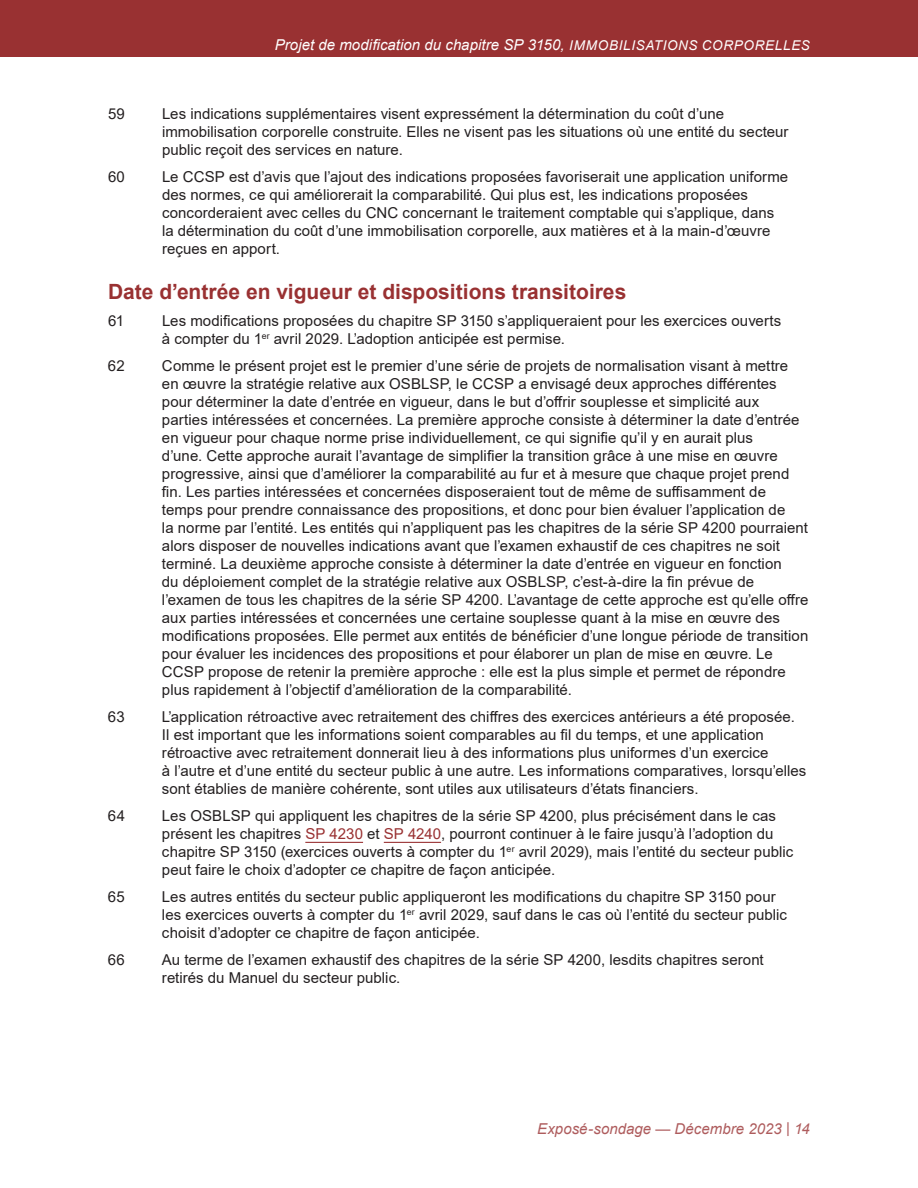
<style>
.page{position:relative;width:918px;height:1188px;background:#fff}
.page>*{position:absolute;margin:0;border:0;box-sizing:border-box;transform-origin:0 0}
.t1{font:700 21px "Arial";color:#993132}
.t2{font:15px/18px "Arial";letter-spacing:.005em;color:#231f20}
.t3{font:italic 15px "Arial";letter-spacing:.005em;color:#fff}
.t4{font:italic 15px "Arial";letter-spacing:.005em;color:#ae5c5d}
.s1{font-size:13.5px}
.s2{color:#993132}
</style>
<div class="page">
<div style="left:0;top:0;width:918px;height:57px;background:#993132"></div>
<hr style="left:305px;top:842px;width:58px;height:1px;background:#993132">
<hr style="left:384px;top:842px;width:57px;height:1px;background:#993132">
<p class="t3" style="left:275px;top:35px;width:536px">Projet de modification du chapitre SP 3150, <span class="s1">IMMOBILISATIONS CORPORELLES</span></p>
<p class="t2" style="left:108px;top:105px;width:18px">59</p>
<p class="t2" style="left:162px;top:105px;width:628px">Les indications supplémentaires visent expressément la détermination du coût d’une immobilisation corporelle construite. Elles ne visent pas les situations où une entité du secteur public reçoit des services en nature.</p>
<p class="t2" style="left:108px;top:168px;width:18px">60</p>
<p class="t2" style="left:162px;top:168px;width:628px">Le CCSP est d’avis que l’ajout des indications proposées favoriserait une application uniforme des normes, ce qui améliorerait la comparabilité. Qui plus est, les indications proposées concorderaient avec celles du CNC concernant le traitement comptable qui s’applique, dans la détermination du coût d’une immobilisation corporelle, aux matières et à la main-d’œuvre reçues en apport.</p>
<h2 class="t1" style="left:108px;top:277px;width:520px">Date d’entrée en vigueur et dispositions transitoires</h2>
<p class="t2" style="left:108px;top:312px;width:18px">61</p>
<p class="t2" style="left:162px;top:312px;width:621px">Les modifications proposées du chapitre SP 3150 s’appliqueraient pour les exercices ouverts à compter du 1<sup>er</sup> avril 2029. L’adoption anticipée est permise.</p>
<p class="t2" style="left:108px;top:357px;width:18px">62</p>
<p class="t2" style="left:162px;top:357px;width:648px">Comme le présent projet est le premier d’une série de projets de normalisation visant à mettre en œuvre la stratégie relative aux OSBLSP, le CCSP a envisagé deux approches différentes pour déterminer la date d’entrée en vigueur, dans le but d’offrir souplesse et simplicité aux parties intéressées et concernées. La première approche consiste à déterminer la date d’entrée en vigueur pour chaque norme prise individuellement, ce qui signifie qu’il y en aurait plus<br>d’une. Cette approche aurait l’avantage de simplifier la transition grâce à une mise en œuvre progressive, ainsi que d’améliorer la comparabilité au fur et à mesure que chaque projet prend fin. Les parties intéressées et concernées disposeraient tout de même de suffisamment de temps pour prendre connaissance des propositions, et donc pour bien évaluer l’application de<br>la norme par l’entité. Les entités qui n’appliquent pas les chapitres de la série SP 4200 pourraient alors disposer de nouvelles indications avant que l’examen exhaustif de ces chapitres ne soit terminé. La deuxième approche consiste à déterminer la date d’entrée en vigueur en fonction<br>du déploiement complet de la stratégie relative aux OSBLSP, c’est-à-dire la fin prévue de l’examen de tous les chapitres de la série SP 4200. L’avantage de cette approche est qu’elle offre aux parties intéressées et concernées une certaine souplesse quant à la mise en œuvre des modifications proposées. Elle permet aux entités de bénéficier d’une longue période de transition pour évaluer les incidences des propositions et pour élaborer un plan de mise en œuvre. Le CCSP propose de retenir la première approche : elle est la plus simple et permet de répondre plus rapidement à l’objectif d’amélioration de la comparabilité.</p>
<p class="t2" style="left:108px;top:708px;width:18px">63</p>
<p class="t2" style="left:162px;top:708px;width:646px">L’application rétroactive avec retraitement des chiffres des exercices antérieurs a été proposée.<br>Il est important que les informations soient comparables au fil du temps, et une application rétroactive avec retraitement donnerait lieu à des informations plus uniformes d’un exercice<br>à l’autre et d’une entité du secteur public à une autre. Les informations comparatives, lorsqu’elles sont établies de manière cohérente, sont utiles aux utilisateurs d’états financiers.</p>
<p class="t2" style="left:108px;top:807px;width:19px">64</p>
<p class="t2" style="left:162px;top:807px;width:633px">Les OSBLSP qui appliquent les chapitres de la série SP 4200, plus précisément dans le cas présent les chapitres <span class="s2">SP 4230</span> et <span class="s2">SP 4240</span>, pourront continuer à le faire jusqu’à l’adoption du chapitre SP 3150 (exercices ouverts à compter du 1<sup>er</sup> avril 2029), mais l’entité du secteur public peut faire le choix d’adopter ce chapitre de façon anticipée.</p>
<p class="t2" style="left:108px;top:888px;width:18px">65</p>
<p class="t2" style="left:162px;top:888px;width:627px">Les autres entités du secteur public appliqueront les modifications du chapitre SP 3150 pour les exercices ouverts à compter du 1<sup>er</sup> avril 2029, sauf dans le cas où l’entité du secteur public choisit d’adopter ce chapitre de façon anticipée.</p>
<p class="t2" style="left:108px;top:951px;width:19px">66</p>
<p class="t2" style="left:162px;top:951px;width:603px">Au terme de l’examen exhaustif des chapitres de la série SP 4200, lesdits chapitres seront retirés du Manuel du secteur public.</p>
<p class="t4" style="left:537px;top:1119px;width:274px">Exposé-sondage — Décembre 2023 | 14</p>
</div>
